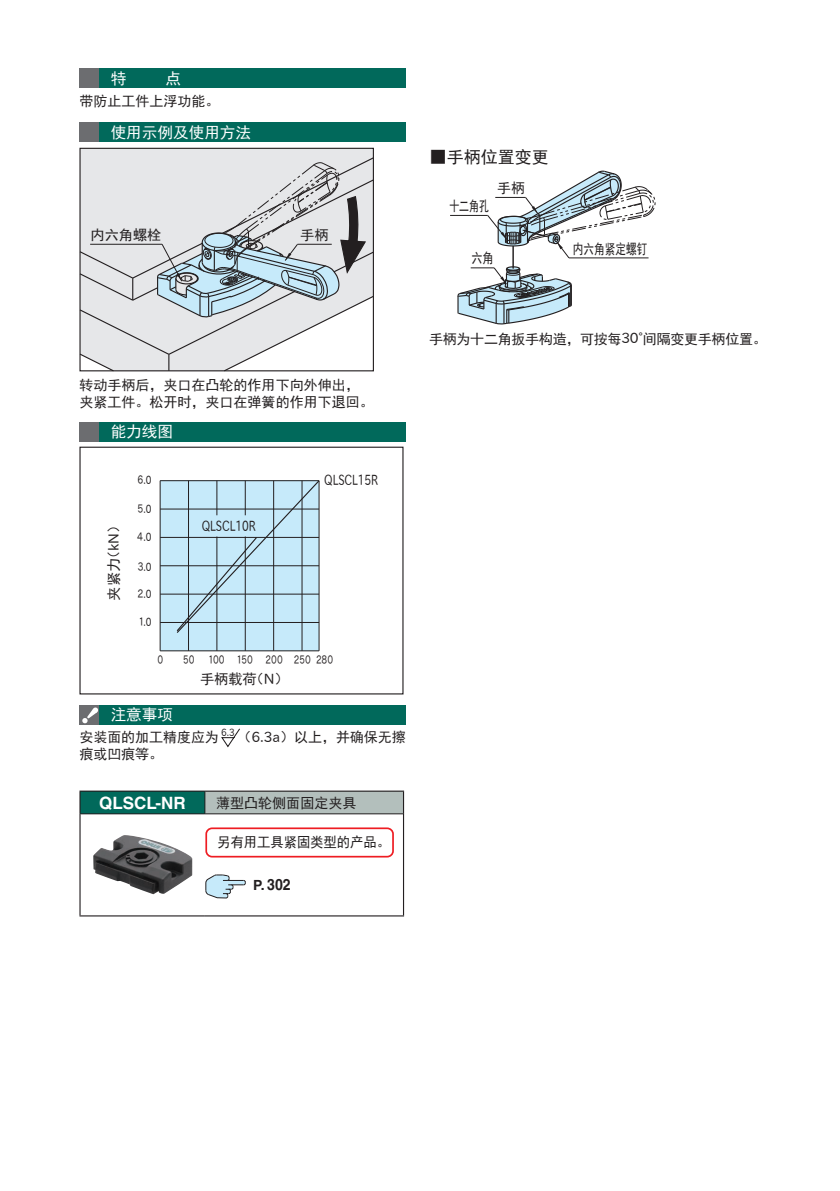
<style>
.page{position:relative;width:840px;height:1191px;background:#fff}
.page>*{position:absolute;margin:0;border:0;box-sizing:border-box;transform-origin:0 0}
.RelatedProduct_PartN{font:700 17px "Helvetica LT Std";color:#fff}
.DimensionTable_div{font:17px "Sim Hei";color:#231f20}
.Ex_title{font:15.6px "Sim Hei";color:#fff}
.Other_title{font:15.6px "Sim Hei";color:#fff}
.Note_S_title{font:15.6px "Sim Hei";color:#fff}
.t1{font:700 15.6px "Helvetica LT Std";color:#231f20;scale:.9 1}
.Merit_title{font:15.6px "Sim Hei";color:#fff}
.t2{font:14.2px "Sim Hei";color:#231f20}
.t3{font:14.2px "IPAP Gothic";color:#231f20;scale:.75 1}
.t4{font:14.2px "Sim Hei";color:#231f20;scale:.75 1}
.t5{font:14.2px "Sim Hei";color:#231f20;scale:.7 1}
.t6{font:14.2px "Sim Hei";color:#231f20;scale:.78 1}
.Ex{font:14px/17px "Sim Hei";color:#231f20}
.Note_S{font:14px "Sim Hei";letter-spacing:-.005em;color:#231f20}
.Other{font:14px "Sim Hei";letter-spacing:-.02em;color:#231f20}
.RelatedProduct_Point{font:14px "Sim Hei";color:#231f20;scale:.95 1}
.Merit{font:14px "Sim Hei";color:#231f20}
.RelatedProduct_Produ{font:14px "Sim Hei";color:#231f20}
.RelatedProduct_Nombr{font:700 14px "Helvetica LT Std";color:#231f20}
.t7{font:11.4px "IPAP Gothic";color:#231f20;scale:.75 1}
.t8{font:11.4px "IPAP Gothic";color:#231f20;scale:.8 1}
.DimensionTable_div-2{font:10px "IPAP Gothic";color:#231f20;scale:.9 1}
.s1{font-family:"IPAP Gothic"}
</style>
<div class="page">
<svg style="left:205px;top:874px;width:41px;height:24px"></svg>
<div style="left:79px;top:68px;width:20px;height:20px;background:#6c6d70"></div>
<div style="left:99px;top:68px;width:306px;height:20px;background:#01695b"></div>
<div style="left:79px;top:122px;width:20px;height:20px;background:#6c6d70"></div>
<div style="left:99px;top:122px;width:306px;height:20px;background:#01695b"></div>
<hr style="left:450px;top:215px;width:37px;height:1px;background:#231f20">
<svg style="left:456px;top:170px;width:199px;height:155px"></svg>
<div style="left:81px;top:150px;width:291px;height:6px;background:#e6e7e9"></div>
<svg style="left:79px;top:156px;width:295px;height:216px;background:#d2d6d9"></svg>
<div style="left:79px;top:421px;width:20px;height:20px;background:#6c6d70"></div>
<div style="left:99px;top:421px;width:306px;height:20px;background:#01695b"></div>
<div style="left:160px;top:481px;width:159px;height:170px;background:#c6eafa"></div>
<hr style="left:160px;top:650px;width:159px;height:1px;background:#231f20">
<hr style="left:160px;top:481px;width:1px;height:170px;background:#231f20">
<hr style="left:188px;top:481px;width:1px;height:170px;background:#231f20">
<hr style="left:160px;top:622px;width:159px;height:1px;background:#231f20">
<hr style="left:216px;top:536px;width:1px;height:115px;background:#231f20">
<hr style="left:245px;top:536px;width:1px;height:115px;background:#231f20">
<hr style="left:273px;top:481px;width:1px;height:170px;background:#231f20">
<hr style="left:301px;top:481px;width:1px;height:170px;background:#231f20">
<hr style="left:318px;top:481px;width:1px;height:170px;background:#231f20">
<hr style="left:160px;top:594px;width:159px;height:1px;background:#231f20">
<hr style="left:160px;top:565px;width:159px;height:1px;background:#231f20">
<hr style="left:160px;top:537px;width:159px;height:1px;background:#231f20">
<hr style="left:160px;top:509px;width:159px;height:1px;background:#231f20">
<hr style="left:160px;top:480px;width:159px;height:1px;background:#231f20">
<svg style="left:175px;top:480px;width:145px;height:154px"></svg>
<hr style="left:216px;top:481px;width:1px;height:34px;background:#231f20">
<hr style="left:245px;top:481px;width:1px;height:34px;background:#231f20">
<svg style="left:221px;top:728px;width:19px;height:20px"></svg>
<div style="left:79px;top:705px;width:20px;height:19px;background:#6c6d70"></div>
<div style="left:99px;top:705px;width:306px;height:19px;background:#01695b"></div>
<svg style="left:82px;top:707px;width:16px;height:16px"></svg>
<div style="left:80px;top:791px;width:125px;height:23px;background:#01695b"></div>
<div style="left:205px;top:791px;width:198px;height:23px;background:#b3bfbc"></div>
<svg style="left:204px;top:791px;width:1px;height:22px"></svg>
<hr style="left:81px;top:813px;width:124px;height:1px;background:#231f20">
<hr style="left:205px;top:813px;width:198px;height:1px;background:#231f20">
<hr style="left:79px;top:790px;width:126px;height:1px;background:#231f20">
<hr style="left:79px;top:791px;width:2px;height:23px;background:#231f20">
<hr style="left:205px;top:790px;width:199px;height:1px;background:#231f20">
<svg style="left:403px;top:791px;width:1px;height:23px"></svg>
<hr style="left:79px;top:814px;width:2px;height:101px;background:#231f20">
<hr style="left:403px;top:814px;width:1px;height:101px;background:#231f20">
<hr style="left:79px;top:915px;width:126px;height:1px;background:#231f20">
<hr style="left:205px;top:915px;width:199px;height:1px;background:#231f20">
<img style="left:93px;top:835px;width:99px;height:59px">
<div style="left:205px;top:827px;width:188px;height:30px;border:2px solid #ee1d23;border-radius:6px"></div>
<p class="Merit_title" style="left:111px;top:70px;width:17px">特</p>
<p class="Merit_title" style="left:165px;top:70px;width:17px">点</p>
<p class="Merit" style="left:79px;top:94px;width:141px">带防止工件上浮功能。</p>
<p class="Ex_title" style="left:111px;top:124px;width:142px">使用示例及使用方法</p>
<p class="t2" style="left:90px;top:228px;width:72px">内六角螺栓</p>
<p class="t2" style="left:300px;top:228px;width:30px">手柄</p>
<p class="DimensionTable_div" style="left:429px;top:149px;width:120px">■手柄位置变更</p>
<p class="t5" style="left:449px;top:199px;width:58px">十二角孔</p>
<p class="t2" style="left:497px;top:181px;width:29px">手柄</p>
<p class="t6" style="left:471px;top:251px;width:30px">六角</p>
<p class="t4" style="left:572px;top:242px;width:101px">内六角紧定螺钉</p>
<p class="Ex" style="left:79px;top:376px;width:295px">转动手柄后，夹口在凸轮的作用下向外伸出，夹紧工件。松开时，夹口在弹簧的作用下退回。</p>
<p class="Other_title" style="left:111px;top:424px;width:64px">能力线图</p>
<p class="t8" style="left:137px;top:473px;width:19px">６.0</p>
<p class="t2" style="left:107px;top:600px;width:83px;rotate:-90deg">夹紧力（<span class="s1">kN</span>）</p>
<p class="t8" style="left:137px;top:502px;width:19px">５.0</p>
<p class="t8" style="left:137px;top:530px;width:19px">４.0</p>
<p class="t8" style="left:138px;top:560px;width:19px">３.0</p>
<p class="t8" style="left:137px;top:587px;width:19px">２.0</p>
<p class="t8" style="left:139px;top:615px;width:17px">１.0</p>
<p class="t3" style="left:202px;top:518px;width:73px">QLSCL10R</p>
<p class="t3" style="left:324px;top:472px;width:73px">QLSCL15R</p>
<p class="t7" style="left:157px;top:653px;width:9px">０</p>
<p class="t7" style="left:183px;top:653px;width:17px">５０</p>
<p class="t7" style="left:209px;top:653px;width:167px">１００ １５０ ２００ ２５０２８０</p>
<p class="t2" style="left:200px;top:671px;width:90px">手柄载荷（<span class="s1">N</span>）</p>
<p class="Note_S_title" style="left:111px;top:707px;width:64px">注意事项</p>
<p class="Note_S" style="left:79px;top:730px;width:141px">安装面的加工精度应为</p>
<p class="Note_S" style="left:237px;top:730px;width:170px">（<span class="s1">6.3a</span>）以上，并确保无擦</p>
<p class="Note_S" style="left:79px;top:747px;width:85px">痕或凹痕等。</p>
<p class="RelatedProduct_PartN" style="left:99px;top:792px;width:88px">QLSCL-NR</p>
<p class="RelatedProduct_Produ" style="left:216px;top:795px;width:141px">薄型凸轮侧面固定夹具</p>
<p class="RelatedProduct_Point" style="left:217px;top:835px;width:183px">另有用工具紧固类型的产品。</p>
<p class="DimensionTable_div-2" style="left:221px;top:726px;width:17px">6.3</p>
<p class="RelatedProduct_Nombr" style="left:253px;top:876px;width:13px">P.</p>
<p class="t1" style="left:267px;top:875px;width:28px">302</p>
<p class="Other" style="left:429px;top:332px;width:339px">手柄为十二角扳手构造，可按每<span class="s1">30°</span>间隔变更手柄位置。</p>
</div>
